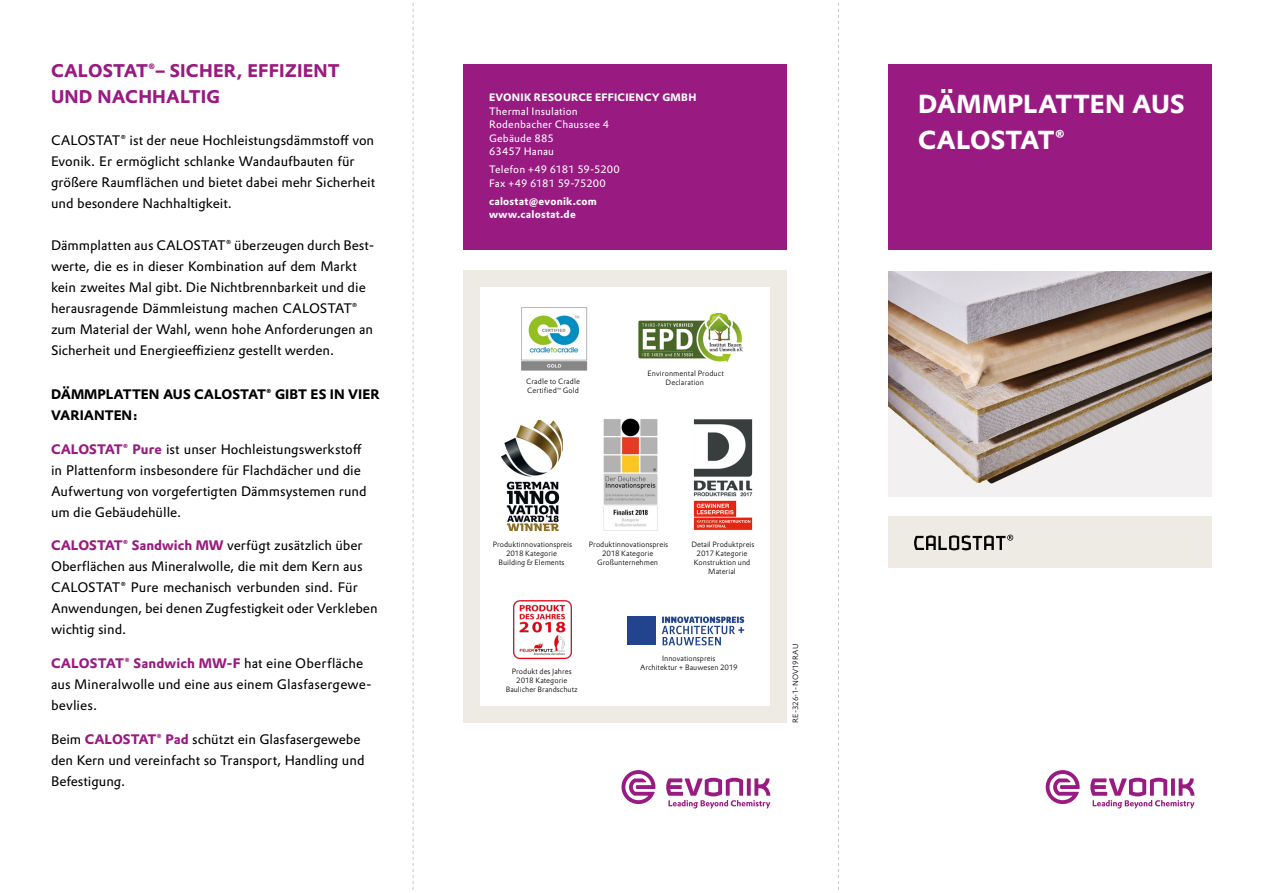
<style>
.page{position:relative;width:1263px;height:893px;background:#fff}
.page>*{position:absolute;margin:0;border:0;box-sizing:border-box;transform-origin:0 0}
.DB_Titel{font:700 25.5px/36px "Evonik Prokyon";letter-spacing:.005em;color:#fff}
.t1{font:700 18px/25.5px "Evonik Prokyon";letter-spacing:.01em;color:#991a81}
.t2{font:13.5px/21px "Evonik Prokyon";color:#000}
.t3{font:700 13.5px/21px "Evonik Prokyon";color:#000}
.DB_Adresse{font:10.5px/13.5px "Evonik Prokyon";letter-spacing:.015em;color:#fff}
.DB_Adresse-2{font:700 10.5px/13.5px "Evonik Prokyon";letter-spacing:.02em;color:#fff}
.DB_Disclaimer{font:300 7.5px/9px "Evonik Prokyon";letter-spacing:.005em;color:#000;text-align:center}
.s1{font-weight:700;color:#991a81}
.s2{font-weight:700}
</style>
<div class="page">
<svg style="left:413px;top:3px;width:1px;height:887px"></svg>
<svg style="left:838px;top:2px;width:1px;height:888px"></svg>
<svg style="left:666px;top:778px;width:104px;height:30px"></svg>
<svg style="left:621px;top:770px;width:34px;height:34px"></svg>
<div style="left:463px;top:271px;width:324px;height:452px;background:#eeebe4"></div>
<div style="left:888px;top:517px;width:324px;height:51px;background:#eeebe4"></div>
<img style="left:888px;top:271px;width:324px;height:225px">
<div style="left:888px;top:64px;width:324px;height:185px;background:#991a81"></div>
<div style="left:463px;top:64px;width:324px;height:185px;background:#991a81"></div>
<svg style="left:914px;top:535px;width:99px;height:15px"></svg>
<div style="left:480px;top:288px;width:290px;height:418px;background:#fff"></div>
<img style="left:501px;top:420px;width:62px;height:110px">
<img style="left:603px;top:418px;width:55px;height:113px">
<img style="left:693px;top:419px;width:60px;height:112px">
<div style="left:627px;top:616px;width:29px;height:29px;background:#22448f"></div>
<svg style="left:662px;top:616px;width:82px;height:29px"></svg>
<img style="left:638px;top:314px;width:105px;height:49px">
<img style="left:513px;top:600px;width:59px;height:60px">
<img style="left:521px;top:307px;width:67px;height:64px">
<svg style="left:1090px;top:778px;width:104px;height:30px"></svg>
<svg style="left:1046px;top:770px;width:34px;height:34px"></svg>
<p class="t1" style="left:51px;top:57px;width:290px">CALOSTAT®– SICHER, EFFIZIENT<br>UND NACHHALTIG</p>
<p class="t2" style="left:51px;top:129px;width:326px">CALOSTAT® ist der neue Hochleistungsdämmstoff von Evonik. Er ermöglicht schlanke Wandaufbauten für größere Raumflächen und bietet dabei mehr Sicherheit und besondere Nachhaltigkeit.</p>
<p class="t2" style="left:51px;top:234px;width:325px">Dämmplatten aus CALOSTAT® überzeugen durch Best&shy;werte, die es in dieser Kombination auf dem Markt kein zweites Mal gibt. Die Nichtbrennbarkeit und die herausragende Dämmleistung machen CALOSTAT® zum Material der Wahl, wenn hohe Anforderungen an Sicherheit und Energieeffizienz gestellt werden.</p>
<p class="t3" style="left:51px;top:383px;width:330px">DÄMMPLATTEN AUS CALOSTAT® GIBT ES IN VIER<br>VARIANTEN:</p>
<p class="t2" style="left:51px;top:438px;width:317px"><span class="s1">CALOSTAT® Pure</span> ist unser Hochleistungswerkstoff in Plattenform insbesondere für Flachdächer und die Aufwertung von vorgefertigten Dämmsystemen rund um die Gebäudehülle.</p>
<p class="t2" style="left:51px;top:534px;width:328px"><span class="s1">CALOSTAT® Sandwich MW</span> verfügt zusätzlich über Oberflächen aus Mineralwolle, die mit dem Kern aus CALOSTAT® Pure mechanisch verbunden sind. Für Anwendungen, bei denen Zugfestigkeit oder Verkleben wichtig sind.</p>
<p class="t2" style="left:51px;top:652px;width:322px"><span class="s1">CALOSTAT® Sandwich MW-F</span> hat eine Oberfläche aus Mineralwolle und eine aus einem Glasfasergewe&shy;bevlies.</p>
<p class="t2" style="left:51px;top:728px;width:315px">Beim <span class="s1">CALOSTAT® Pad</span> schützt ein Glasfasergewebe den Kern und vereinfacht so Transport, Handling und<br>Befestigung.</p>
<p class="DB_Adresse" style="left:489px;top:90px;width:209px"><span class="s2">EVONIK RESOURCE EFFICIENCY GMBH<br></span>Thermal Insulation<br>Rodenbacher Chaussee 4<br>Gebäude 885<br>63457 Hanau</p>
<p class="DB_Adresse" style="left:489px;top:162px;width:132px">Telefon +49 6181 59-5200<br>Fax +49 6181 59-75200</p>
<p class="DB_Adresse-2" style="left:489px;top:194px;width:109px">calostat@evonik.com www.calostat.de</p>
<p class="DB_Disclaimer" style="left:526px;top:376px;width:55px;text-align:left">Cradle to Cradle<br>Certified<sup>™</sup> Gold</p>
<p class="DB_Disclaimer" style="left:648px;top:368px;width:78px">Environmental Product<br>Declaration</p>
<p class="DB_Disclaimer" style="left:493px;top:540px;width:81px">Produktinnovationspreis<br>2018 Kategorie<br>Building &amp; Elements</p>
<p class="DB_Disclaimer" style="left:589px;top:540px;width:81px">Produktinnovationspreis<br>2018 Kategorie<br>Großunternehmen</p>
<p class="DB_Disclaimer" style="left:691px;top:540px;width:65px">Detail Produktpreis<br>2017 Kategorie<br>Konstruktion und<br>Material</p>
<p class="DB_Disclaimer" style="left:506px;top:666px;width:74px">Produkt des Jahres<br>2018 Kategorie<br>Baulicher Brandschutz</p>
<p class="DB_Disclaimer" style="left:640px;top:653px;width:99px">Innovationspreis<br>Architektur + Bauwesen 2019</p>
<p class="DB_Disclaimer" style="left:790px;top:723px;width:81px;rotate:-90deg">RE-326-1-NOV19RAU</p>
<p class="DB_Titel" style="left:918px;top:84px;width:268px">DÄMMPLATTEN AUS<br>CALOSTAT®</p>
</div>
